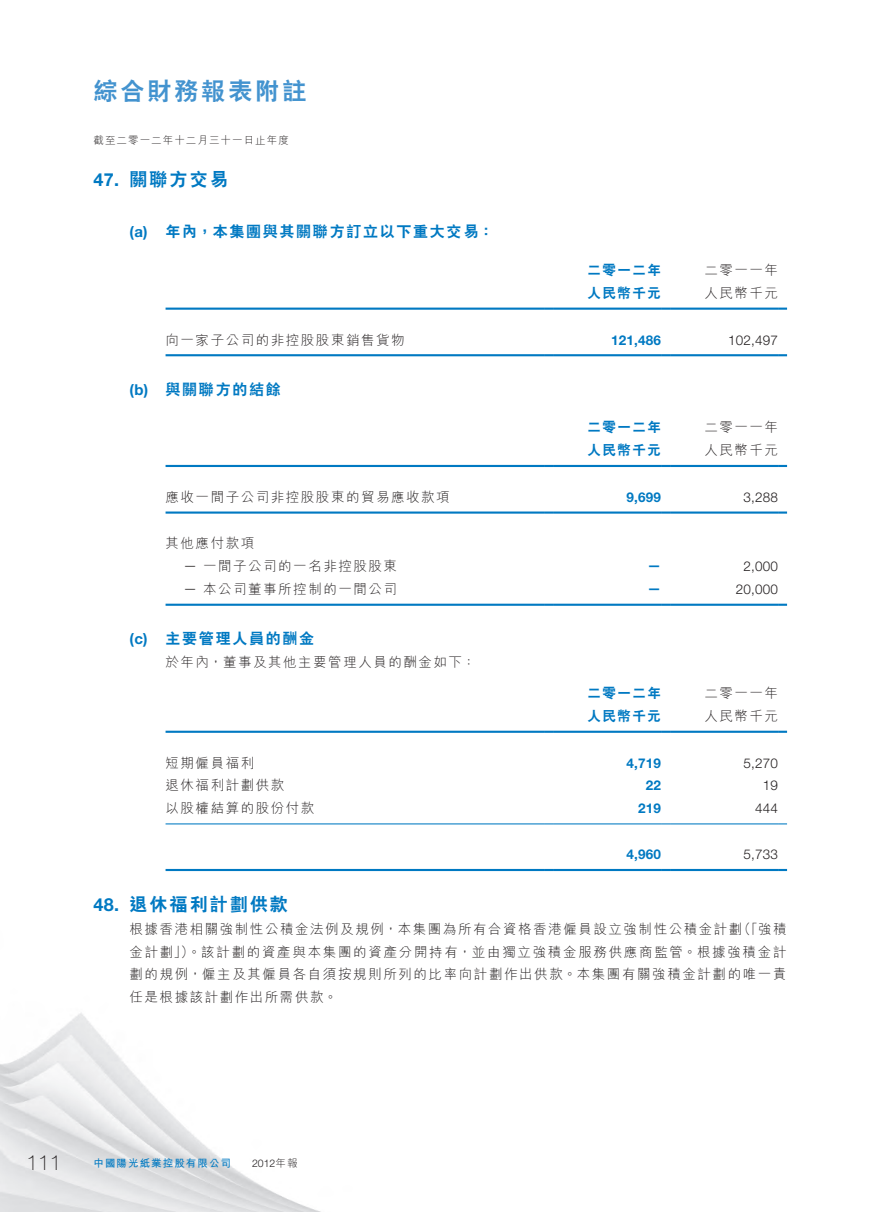
<style>
.page{position:relative;width:893px;height:1212px;background:#fff}
.page>*{position:absolute;margin:0;border:0;box-sizing:border-box;transform-origin:0 0}
.t1{font:800 24px "C Hei 2 HK";letter-spacing:.125em;color:#4393cf}
.t2{font:100 21px "Helvetica Neue LT Std";color:#231f20}
._03_H1{font:800 18px "C Hei 2 HK";letter-spacing:.115em;color:#0079c2}
._03_H1-2{font:700 18px "Helvetica Neue LT Std";color:#0079c2}
._04___H2{font:800 15px "C Hei 2 HK";letter-spacing:.115em;color:#0079c2}
._04___H2-2{font:700 15px "Helvetica Neue LT Std";color:#0079c2}
._12___P2{font:300 13.5px/22.5px "M Hei HK";letter-spacing:.12em;color:#231f20}
._15_Table_Stub{font:300 13.5px "M Hei HK";letter-spacing:.115em;color:#231f20}
._01_Body_Text{font:300 13.5px "Helvetica Neue LT Std";letter-spacing:.015em;color:#231f20}
._01_Body_Text-2{font:300 13.5px "M Hei HK";letter-spacing:.115em;color:#231f20}
._01_Body_Text-3{font:800 13.5px "C Hei 2 HK";letter-spacing:.115em;color:#0079c2}
._01_Body_Text-4{font:700 13.5px "Helvetica Neue LT Std";letter-spacing:.015em;color:#0079c2}
._13_____P4{font:300 13.5px "M Hei HK";letter-spacing:.115em;color:#231f20}
._15_Table_Stub-2{font:300 13.5px "Helvetica Neue LT Std";color:#231f20}
.t3{font:300 10.5px "M Hei HK";letter-spacing:.1em;color:#231f20}
.t4{font:700 10.5px "M Hei HK";letter-spacing:.1em;color:#0079c2}
.t5{font:300 10.5px "Helvetica Neue LT Std";color:#231f20}
.s1{font-family:"Helvetica Neue LT Std"}
.s2{font-family:"M Hei HK"}
</style>
<div class="page">
<img style="left:0;top:1013px;width:321px;height:199px">
<hr style="left:166px;top:308px;width:378px;height:2px;background:#0079c2">
<svg style="left:544px;top:308px;width:9px;height:2px"></svg>
<hr style="left:553px;top:308px;width:108px;height:2px;background:#0079c2">
<svg style="left:661px;top:308px;width:9px;height:2px"></svg>
<hr style="left:670px;top:308px;width:108px;height:2px;background:#0079c2">
<svg style="left:778px;top:308px;width:9px;height:2px"></svg>
<hr style="left:166px;top:354px;width:378px;height:2px;background:#0079c2">
<svg style="left:544px;top:354px;width:9px;height:2px"></svg>
<hr style="left:553px;top:354px;width:108px;height:2px;background:#0079c2">
<svg style="left:661px;top:354px;width:9px;height:2px"></svg>
<hr style="left:670px;top:354px;width:108px;height:2px;background:#0079c2">
<svg style="left:778px;top:354px;width:9px;height:2px"></svg>
<hr style="left:166px;top:465px;width:378px;height:2px;background:#0079c2">
<svg style="left:544px;top:465px;width:9px;height:2px"></svg>
<hr style="left:553px;top:465px;width:108px;height:2px;background:#0079c2">
<svg style="left:661px;top:465px;width:9px;height:2px"></svg>
<hr style="left:670px;top:465px;width:108px;height:2px;background:#0079c2">
<svg style="left:778px;top:465px;width:9px;height:2px"></svg>
<hr style="left:166px;top:511px;width:378px;height:3px;background:#0079c2">
<svg style="left:544px;top:511px;width:9px;height:3px"></svg>
<hr style="left:553px;top:511px;width:108px;height:3px;background:#0079c2">
<svg style="left:661px;top:511px;width:9px;height:3px"></svg>
<hr style="left:670px;top:511px;width:108px;height:3px;background:#0079c2">
<svg style="left:778px;top:511px;width:9px;height:3px"></svg>
<hr style="left:166px;top:604px;width:378px;height:2px;background:#0079c2">
<svg style="left:544px;top:604px;width:9px;height:2px"></svg>
<hr style="left:553px;top:604px;width:108px;height:2px;background:#0079c2">
<svg style="left:661px;top:604px;width:9px;height:2px"></svg>
<hr style="left:670px;top:604px;width:108px;height:2px;background:#0079c2">
<svg style="left:778px;top:604px;width:9px;height:2px"></svg>
<hr style="left:166px;top:731px;width:378px;height:2px;background:#0079c2">
<svg style="left:544px;top:731px;width:9px;height:2px"></svg>
<hr style="left:553px;top:731px;width:108px;height:2px;background:#0079c2">
<svg style="left:661px;top:731px;width:9px;height:2px"></svg>
<hr style="left:670px;top:731px;width:108px;height:2px;background:#0079c2">
<svg style="left:778px;top:731px;width:9px;height:2px"></svg>
<hr style="left:166px;top:869px;width:378px;height:2px;background:#0079c2">
<svg style="left:544px;top:869px;width:9px;height:2px"></svg>
<hr style="left:553px;top:869px;width:108px;height:2px;background:#0079c2">
<svg style="left:661px;top:869px;width:9px;height:2px"></svg>
<hr style="left:670px;top:869px;width:108px;height:2px;background:#0079c2">
<svg style="left:778px;top:869px;width:9px;height:2px"></svg>
<hr style="left:166px;top:823px;width:378px;height:1px;background:#0079c2">
<hr style="left:553px;top:823px;width:108px;height:1px;background:#0079c2">
<hr style="left:670px;top:823px;width:108px;height:1px;background:#0079c2">
<h1 class="t1" style="left:94px;top:75px;width:214px">綜合財務報表附註</h1>
<p class="t3" style="left:94px;top:132px;width:197px">截至二零一二年十二月三十一日止年度</p>
<p class="_03_H1" style="left:130px;top:167px;width:100px">關聯方交易</p>
<p class="_03_H1-2" style="left:94px;top:169px;width:27px">47.</p>
<p class="_04___H2-2" style="left:130px;top:223px;width:20px">(a)</p>
<p class="_04___H2" style="left:166px;top:222px;width:329px">年內，本集團與其關聯方訂立以下重大交易：</p>
<p class="_04___H2-2" style="left:130px;top:380px;width:20px">(b)</p>
<p class="_15_Table_Stub" style="left:166px;top:330px;width:241px">向一家子公司的非控股股東銷售貨物</p>
<p class="_04___H2" style="left:166px;top:379px;width:117px">與關聯方的結餘</p>
<p class="_04___H2-2" style="left:130px;top:629px;width:20px">(c)</p>
<p class="_15_Table_Stub" style="left:166px;top:487px;width:286px">應收一間子公司非控股股東的貿易應收款項</p>
<p class="_15_Table_Stub" style="left:166px;top:534px;width:90px">其他應付款項</p>
<p class="_15_Table_Stub-2" style="left:184px;top:557px;width:15px">—</p>
<p class="_15_Table_Stub" style="left:203px;top:557px;width:195px">一間子公司的一名非控股股東</p>
<p class="_15_Table_Stub" style="left:184px;top:580px;width:215px"><span class="s1">—</span> 本公司董事所控制的一間公司</p>
<p class="_04___H2" style="left:166px;top:628px;width:150px">主要管理人員的酬金</p>
<p class="_13_____P4" style="left:166px;top:652px;width:312px">於年內，董事及其他主要管理人員的酬金如下：</p>
<p class="_15_Table_Stub" style="left:166px;top:753px;width:90px">短期僱員福利</p>
<p class="_15_Table_Stub" style="left:166px;top:776px;width:120px">退休福利計劃供款</p>
<p class="_15_Table_Stub" style="left:166px;top:799px;width:150px">以股權結算的股份付款</p>
<p class="_01_Body_Text-3" style="left:587px;top:261px;width:75px">二零一二年</p>
<p class="_01_Body_Text-2" style="left:704px;top:261px;width:75px">二零一一年</p>
<p class="_01_Body_Text-3" style="left:587px;top:284px;width:75px">人民幣千元</p>
<p class="_01_Body_Text-2" style="left:704px;top:283px;width:75px">人民幣千元</p>
<p class="_01_Body_Text-4" style="left:611px;top:331px;width:51px">121,486</p>
<p class="_01_Body_Text" style="left:728px;top:331px;width:51px">102,497</p>
<p class="_01_Body_Text-3" style="left:587px;top:418px;width:75px">二零一二年</p>
<p class="_01_Body_Text-2" style="left:704px;top:418px;width:75px">二零一一年</p>
<p class="_01_Body_Text-3" style="left:587px;top:441px;width:75px">人民幣千元</p>
<p class="_01_Body_Text-2" style="left:704px;top:441px;width:75px">人民幣千元</p>
<p class="_01_Body_Text-4" style="left:626px;top:489px;width:36px">9,699</p>
<p class="_01_Body_Text" style="left:743px;top:489px;width:36px">3,288</p>
<p class="_01_Body_Text-4" style="left:647px;top:557px;width:15px">—</p>
<p class="_01_Body_Text" style="left:743px;top:558px;width:36px">2,000</p>
<p class="_01_Body_Text-4" style="left:647px;top:579px;width:15px">—</p>
<p class="_01_Body_Text" style="left:736px;top:581px;width:44px">20,000</p>
<p class="_01_Body_Text-3" style="left:587px;top:684px;width:75px">二零一二年</p>
<p class="_01_Body_Text-2" style="left:704px;top:684px;width:75px">二零一一年</p>
<p class="_01_Body_Text-3" style="left:587px;top:707px;width:75px">人民幣千元</p>
<p class="_01_Body_Text-2" style="left:704px;top:707px;width:75px">人民幣千元</p>
<p class="_01_Body_Text-4" style="left:626px;top:754px;width:36px">4,719</p>
<p class="_01_Body_Text" style="left:743px;top:754px;width:36px">5,270</p>
<p class="_01_Body_Text-4" style="left:646px;top:777px;width:17px">22</p>
<p class="_01_Body_Text" style="left:763px;top:777px;width:17px">19</p>
<p class="_01_Body_Text-4" style="left:638px;top:800px;width:24px">219</p>
<p class="_01_Body_Text" style="left:755px;top:800px;width:24px">444</p>
<p class="_01_Body_Text-4" style="left:626px;top:846px;width:36px">4,960</p>
<p class="_01_Body_Text" style="left:744px;top:846px;width:36px">5,733</p>
<p class="_03_H1-2" style="left:94px;top:894px;width:27px">48.</p>
<p class="_03_H1" style="left:130px;top:893px;width:160px">退休福利計劃供款</p>
<p class="_12___P2" style="left:738px;top:917px;width:51px">（「強積</p>
<p class="_12___P2" style="left:130px;top:917px;width:658px">根據香港相關強制性公積金法例及規例，本集團為所有合資格香港僱員設立強制性公積金計劃<br>金計劃」）。該計劃的資產與本集團的資產分開持有，並由獨立強積金服務供應商監管。根據強積金計劃的規例，僱主及其僱員各自須按規則所列的比率向計劃作出供款。本集團有關強積金計劃的唯一責任是根據該計劃作出所需供款。</p>
<h2 class="t2" style="left:26px;top:1151px;width:37px">111</h2>
<p class="t4" style="left:94px;top:1155px;width:139px">中國陽光紙業控股有限公司</p>
<p class="t5" style="left:252px;top:1157px;width:47px">2012<span class="s2">年報</span></p>
</div>
